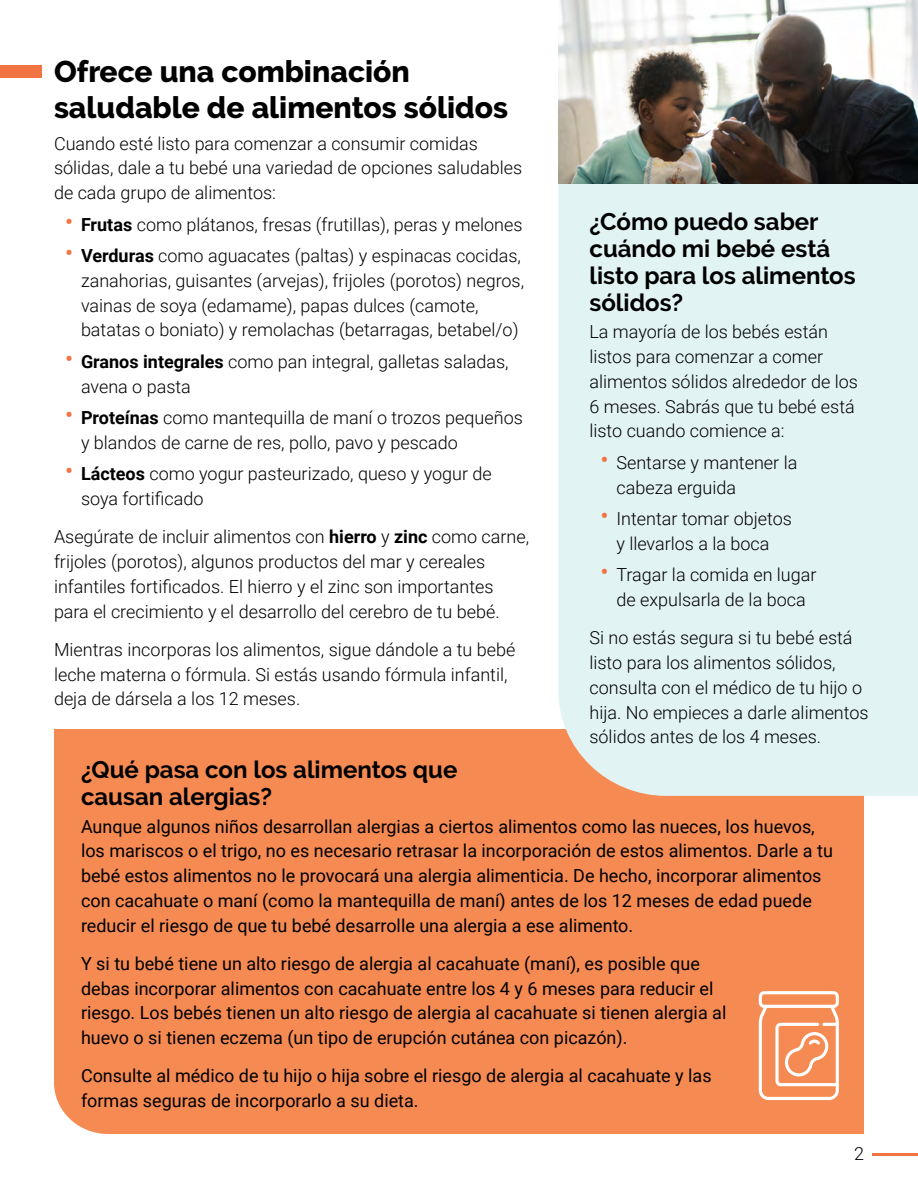
<style>
.page{position:relative;width:918px;height:1188px;background:#fff}
.page>*{position:absolute;margin:0;border:0;box-sizing:border-box;transform-origin:0 0}
.t1{font:800 30px/36px "Raleway";color:#000}
.t2{font:700 24px/27px "Raleway";color:#000}
.t3{font:300 18px/24.8px "Roboto";color:#000}
.t4{font:18px/24.8px "Roboto";color:#000}
.s1{font-size:27px;color:#f37443}
.s2{font-weight:700}
</style>
<div class="page">
<hr style="left:872px;top:1154px;width:46px;height:2px;background:#f37443">
<div style="left:54px;top:729px;width:810px;height:405px;background:#f68a53"></div>
<div style="left:558px;top:184px;width:360px;height:612px;background:#e2f3f3"></div>
<img style="left:558px;top:0;width:360px;height:184px">
<div style="left:0;top:65px;width:42px;height:12px;background:#f37443"></div>
<svg style="left:759px;top:991px;width:80px;height:109px"></svg>
<h1 class="t1" style="left:54px;top:54px;width:456px">Ofrece una combinación saludable de alimentos sólidos</h1>
<p class="t3" style="left:54px;top:130px;width:470px">Cuando esté listo para comenzar a consumir comidas sólidas, dale a tu bebé una variedad de opciones saludables de cada grupo de alimentos:</p>
<p class="t3" style="left:65px;top:211px;width:459px"><span class="s1">•</span> <span class="s2">Frutas</span> como plátanos, fresas (frutillas), peras y melones</p>
<p class="t3" style="left:81px;top:243px;width:445px;text-indent:-16px"><span class="s1">•</span> <span class="s2">Verduras</span> como aguacates (paltas) y espinacas cocidas, zanahorias, guisantes (arvejas), frijoles (porotos) negros, vainas de soya (edamame), papas dulces (camote, batatas o boniato) y remolachas (betarragas, betabel/o)</p>
<p class="t3" style="left:81px;top:349px;width:429px;text-indent:-16px"><span class="s1">•</span> <span class="s2">Granos integrales</span> como pan integral, galletas saladas, avena o pasta</p>
<p class="t3" style="left:81px;top:405px;width:443px;text-indent:-16px"><span class="s1">•</span> <span class="s2">Proteínas</span> como mantequilla de maní o trozos pequeños y blandos de carne de res, pollo, pavo y pescado</p>
<p class="t3" style="left:81px;top:461px;width:412px;text-indent:-16px"><span class="s1">•</span> <span class="s2">Lácteos</span> como yogur pasteurizado, queso y yogur de soya fortificado</p>
<p class="t3" style="left:54px;top:524px;width:477px">Asegúrate de incluir alimentos con <span class="s2">hierro</span> y <span class="s2">zinc</span> como carne, frijoles (porotos), algunos productos del mar y cereales infantiles fortificados. El hierro y el zinc son importantes para el crecimiento y el desarrollo del cerebro de tu bebé.</p>
<p class="t3" style="left:54px;top:637px;width:463px">Mientras incorporas los alimentos, sigue dándole a tu bebé leche materna o fórmula. Si estás usando fórmula infantil, deja de dársela a los 12 meses.</p>
<h2 class="t2" style="left:589px;top:208px;width:268px">¿Cómo puedo saber cuándo mi bebé está listo para los alimentos sólidos?</h2>
<p class="t3" style="left:589px;top:319px;width:270px">La mayoría de los bebés están listos para comenzar a comer alimentos sólidos alrededor de los<br>6 meses. Sabrás que tu bebé está listo cuando comience a:</p>
<p class="t3" style="left:616px;top:449px;width:182px;text-indent:-16px"><span class="s1">•</span> Sentarse y mantener la cabeza erguida</p>
<p class="t3" style="left:600px;top:506px;width:193px;text-align:center"><span class="s1">•</span> Intentar tomar objetos y llevarlos a la boca</p>
<p class="t3" style="left:600px;top:562px;width:218px;text-align:center"><span class="s1">•</span> Tragar la comida en lugar de expulsarla de la boca</p>
<p class="t3" style="left:589px;top:625px;width:281px">Si no estás segura si tu bebé está listo para los alimentos sólidos, consulta con el médico de tu hijo o hija. No empieces a darle alimentos sólidos antes de los 4 meses.</p>
<h2 class="t2" style="left:81px;top:756px;width:378px">¿Qué pasa con los alimentos que causan alergias?</h2>
<p class="t4" style="left:81px;top:813px;width:754px">Aunque algunos niños desarrollan alergias a ciertos alimentos como las nueces, los huevos, los mariscos o el trigo, no es necesario retrasar la incorporación de estos alimentos. Darle a tu bebé estos alimentos no le provocará una alergia alimenticia. De hecho, incorporar alimentos con cacahuate o maní (como la mantequilla de maní) antes de los 12 meses de edad puede reducir el riesgo de que tu bebé desarrolle una alergia a ese alimento.</p>
<p class="t4" style="left:81px;top:951px;width:647px">Y si tu bebé tiene un alto riesgo de alergia al cacahuate (maní), es posible que debas incorporar alimentos con cacahuate entre los 4 y 6 meses para reducir el riesgo. Los bebés tienen un alto riesgo de alergia al cacahuate si tienen alergia al huevo o si tienen eczema (un tipo de erupción cutánea con picazón).</p>
<p class="t4" style="left:81px;top:1063px;width:632px">Consulte al médico de tu hijo o hija sobre el riesgo de alergia al cacahuate y las formas seguras de incorporarlo a su dieta.</p>
<p class="t3" style="left:854px;top:1141px;width:11px">2</p>
</div>
